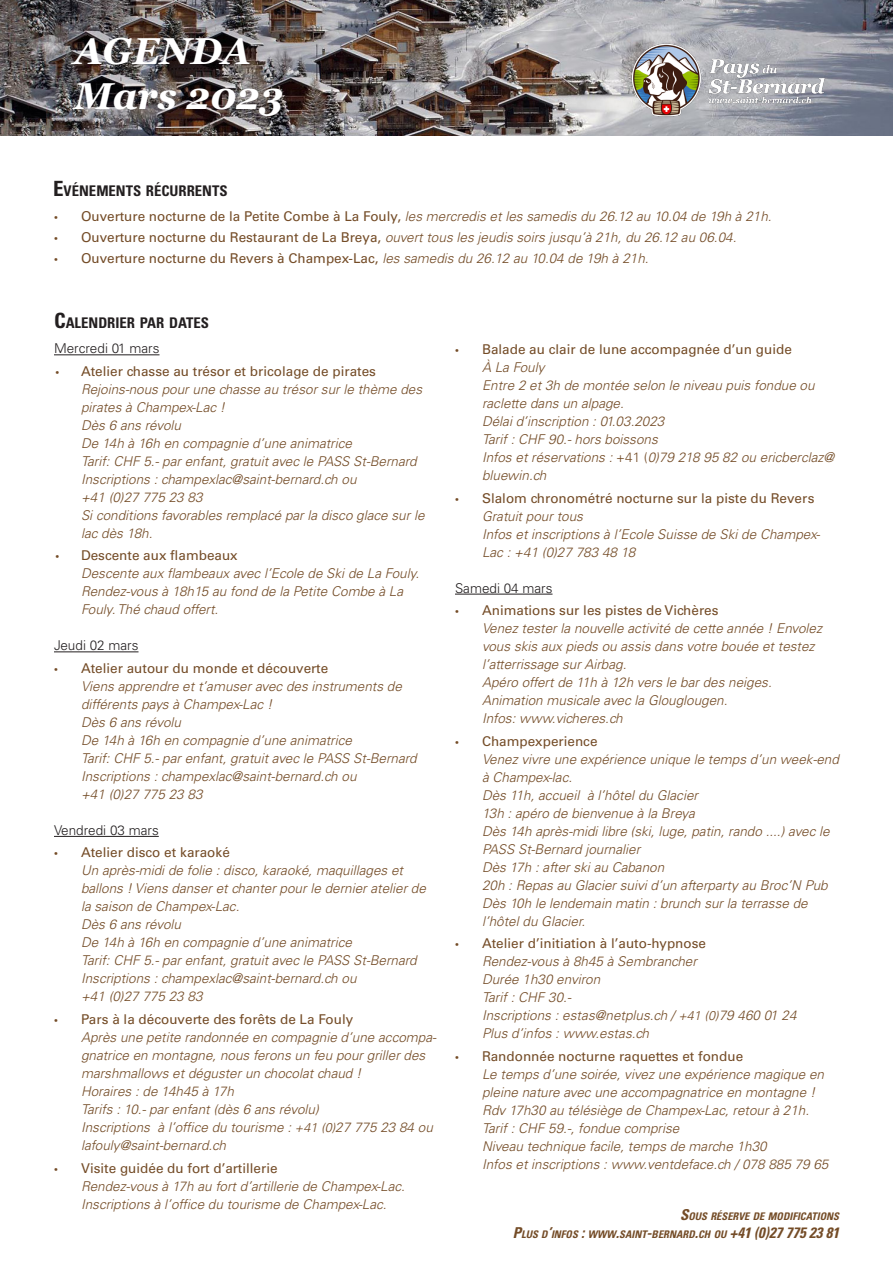
<style>
.page{position:relative;width:893px;height:1263px;background:#fff}
.page>*{position:absolute;margin:0;border:0;box-sizing:border-box;transform-origin:0 0}
.t1{font:italic 700 37.5px/45px "Georgia";color:#fff}
.t2{font:700 condensed 14.7px "Univers LT Std";color:#231f20}
.t3{font:italic 300 13.5px/18px "Univers LT Std";color:#744c27}
.t4{font:13.5px "Univers LT Std";color:#744c27}
.t5{font:300 13.5px "Univers LT Std";color:#231f20}
.t6{font:italic 700 condensed 10.5px/18px "Univers LT Std";color:#744c27;text-align:right}
.s1{font-size:21px}
.s2{font-family:"Myriad Pro";font-weight:400;font-style:normal}
.s3{font-weight:400;font-style:normal}
.s4{font-family:"Myriad Pro"}
.s5{font-weight:300;font-style:italic}
.s6{font-size:12.75px}
.s7{font-style:normal}
.s8{font-size:15px}
</style>
<div class="page">
<img style="left:0;top:0;width:893px;height:135px">
<img style="left:624px;top:35px;width:209px;height:90px">
<hr style="left:54px;top:354px;width:106px;height:1px;background:#231f20">
<hr style="left:54px;top:651px;width:85px;height:1px;background:#231f20">
<hr style="left:54px;top:836px;width:105px;height:1px;background:#231f20">
<hr style="left:455px;top:594px;width:97px;height:1px;background:#231f20">
<h1 class="t1" style="left:74px;top:29px;width:211px">AGENDA<br>Mars 2023</h1>
<p class="t2" style="left:53px;top:181px;width:176px"><span class="s1">E</span>VÉNEMENTS RÉCURRENTS</p>
<p class="t3" style="left:54px;top:207px;width:719px"><span class="s2">•</span> <span class="s3">Ouverture nocturne de la Petite Combe à La Fouly,</span> les mercredis et les samedis du 26.12 au 10.04 de 19h à 21h.</p>
<p class="t3" style="left:54px;top:228px;width:684px"><span class="s2">•</span> <span class="s3">Ouverture nocturne du Restaurant de La Breya,</span> ouvert tous les jeudis soirs jusqu’à 21h, du 26.12 au 06.04.</p>
<p class="t4" style="left:54px;top:250px;width:596px"><span class="s4">•</span> Ouverture nocturne du Revers à Champex-Lac, <span class="s5">les samedis du 26.12 au 10.04 de 19h à 21h.</span></p>
<p class="t2" style="left:54px;top:314px;width:156px"><span class="s1">C</span>ALENDRIER PAR DATES</p>
<p class="t5" style="left:54px;top:341px;width:107px">Mercredi 01 mars</p>
<p class="t3" style="left:81px;top:362px;width:345px;text-indent:-26px"><span class="s2">•</span> <span class="s3">Atelier chasse au trésor et bricolage de pirates </span>Rejoins-nous pour une chasse au trésor sur le thème des pirates à Champex-Lac !<br>Dès 6 ans révolu<br>De 14h à 16h en compagnie d’une animatrice<br>Tarif: CHF 5.- par enfant, gratuit avec le PASS St-Bernard Inscriptions : champexlac@saint-bernard.ch ou<br>+41 (0)27 775 23 83<br>Si conditions favorables remplacé par la disco glace sur le lac dès 18h.</p>
<p class="t3" style="left:81px;top:547px;width:340px;text-indent:-26px"><span class="s2">•</span> <span class="s3">Descente aux flambeaux<br></span>Descente aux flambeaux avec l’Ecole de Ski de La Fouly.<br>Rendez-vous à 18h15 au fond de la Petite Combe à La Fouly. Thé chaud offert.</p>
<p class="t5" style="left:54px;top:637px;width:86px">Jeudi 02 mars</p>
<p class="t3" style="left:81px;top:659px;width:337px;text-indent:-27px"><span class="s2">•</span> <span class="s3">Atelier autour du monde et découverte<br></span>Viens apprendre et t’amuser avec des instruments de différents pays à Champex-Lac !<br>Dès 6 ans révolu<br>De 14h à 16h en compagnie d’une animatrice<br>Tarif: CHF 5.- par enfant, gratuit avec le PASS St-Bernard Inscriptions : champexlac@saint-bernard.ch ou<br>+41 (0)27 775 23 83</p>
<p class="t5" style="left:54px;top:822px;width:106px">Vendredi 03 mars</p>
<p class="t3" style="left:81px;top:844px;width:346px;text-indent:-27px"><span class="s2">•</span> <span class="s3">Atelier disco et karaoké<br></span>Un après-midi de folie : disco, karaoké, maquillages et ballons ! Viens danser et chanter pour le dernier atelier de la saison de Champex-Lac.<br>Dès 6 ans révolu<br>De 14h à 16h en compagnie d’une animatrice<br>Tarif: CHF 5.- par enfant, gratuit avec le PASS St-Bernard Inscriptions : champexlac@saint-bernard.ch ou<br>+41 (0)27 775 23 83</p>
<p class="t3" style="left:81px;top:1010px;width:357px;text-indent:-27px"><span class="s2">•</span> <span class="s3">Pars à la découverte des forêts de La Fouly<br></span>Après une petite randonnée en compagnie d’une accompa&shy;gnatrice en montagne, nous ferons un feu pour griller des marshmallows et déguster un chocolat chaud !<br>Horaires : de 14h45 à 17h<br>Tarifs : 10.- par enfant (dès 6 ans révolu)<br>Inscriptions à l’office du tourisme : <span class="s6">+41 (0)</span>27 775 23 84 ou lafouly@saint-bernard.ch</p>
<p class="t3" style="left:81px;top:1159px;width:326px;text-indent:-27px"><span class="s2">•</span> <span class="s3">Visite guidée du fort d’artillerie<br></span>Rendez-vous à 17h au fort d’artillerie de Champex-Lac.<br>Inscriptions à l’office du tourisme de Champex-Lac.</p>
<p class="t3" style="left:482px;top:341px;width:354px;text-indent:-27px"><span class="s2">•</span> <span class="s3">Balade au clair de lune accompagnée d’un guide<br></span>À La Fouly<br>Entre 2 et 3h de montée selon le niveau puis fondue ou raclette dans un alpage.<br>Délai d’inscription : 01.03.2023<br>Tarif : CHF 90.- hors boissons<br>Infos et réservations : <span class="s7">+41 (</span>0)79 218 95 82 ou ericberclaz@ bluewin.ch</p>
<p class="t3" style="left:482px;top:489px;width:340px;text-indent:-27px"><span class="s2">•</span> <span class="s3">Slalom chronométré nocturne sur la piste du Revers </span>Gratuit pour tous<br>Infos et inscriptions à l’Ecole Suisse de Ski de Champex-Lac : +41 (0)27 783 48 18</p>
<p class="t5" style="left:455px;top:580px;width:99px">Samedi 04 mars</p>
<p class="t3" style="left:482px;top:602px;width:342px;text-indent:-27px"><span class="s2">•</span> <span class="s3">Animations sur les pistes de Vichères<br></span>Venez tester la nouvelle activité de cette année ! Envolez vous skis aux pieds ou assis dans votre bouée et testez l’atterrissage sur Airbag.<br>Apéro offert de 11h à 12h vers le bar des neiges.<br>Animation musicale avec la Glouglougen.<br>Infos: www.vicheres.ch</p>
<p class="t3" style="left:482px;top:732px;width:358px;text-indent:-27px"><span class="s2">•</span> <span class="s3">Champexperience<br></span>Venez vivre une expérience unique le temps d’un week-end à Champex-lac.<br>Dès 11h, accueil à l’hôtel du Glacier<br>13h : apéro de bienvenue à la Breya<br>Dès 14h après-midi libre (ski, luge, patin, rando ....) avec le PASS St-Bernard journalier<br>Dès 17h : after ski au Cabanon<br>20h : Repas au Glacier suivi d’un afterparty au Broc’N Pub Dès 10h le lendemain matin : brunch sur la terrasse de l’hôtel du Glacier.</p>
<p class="t3" style="left:482px;top:934px;width:316px;text-indent:-27px"><span class="s2">•</span> <span class="s3">Atelier d’initiation à l’auto-hypnose<br></span>Rendez-vous à 8h45 à Sembrancher<br>Durée 1h30 environ<br>Tarif : CHF 30.-<br>Inscriptions : estas@netplus.ch / <span class="s6">+41 (0)</span>79 460 01 24<br>Plus d’infos : www.estas.ch</p>
<p class="t3" style="left:482px;top:1047px;width:348px;text-indent:-27px"><span class="s2">•</span> <span class="s3">Randonnée nocturne raquettes et fondue<br></span>Le temps d’une soirée, vivez une expérience magique en pleine nature avec une accompagnatrice en montagne !<br>Rdv 17h30 au télésiège de Champex-Lac, retour à 21h.<br>Tarif : CHF 59.-, fondue comprise<br>Niveau technique facile, temps de marche 1h30<br>Infos et inscriptions : www.ventdeface.ch / 078 885 79 65</p>
<p class="t6" style="left:513px;top:1207px;width:328px"><span class="s8">S</span>OUS RÉSERVE DE MODIFICATIONS<br><span class="s8">P</span>LUS D<span class="s8">’</span>INFOS <span class="s8">:</span> WWW<span class="s8">.</span>SAINT<span class="s8">-</span>BERNARD<span class="s8">.</span>CH OU <span class="s8">+41 (0)27 775 23 81</span></p>
</div>
